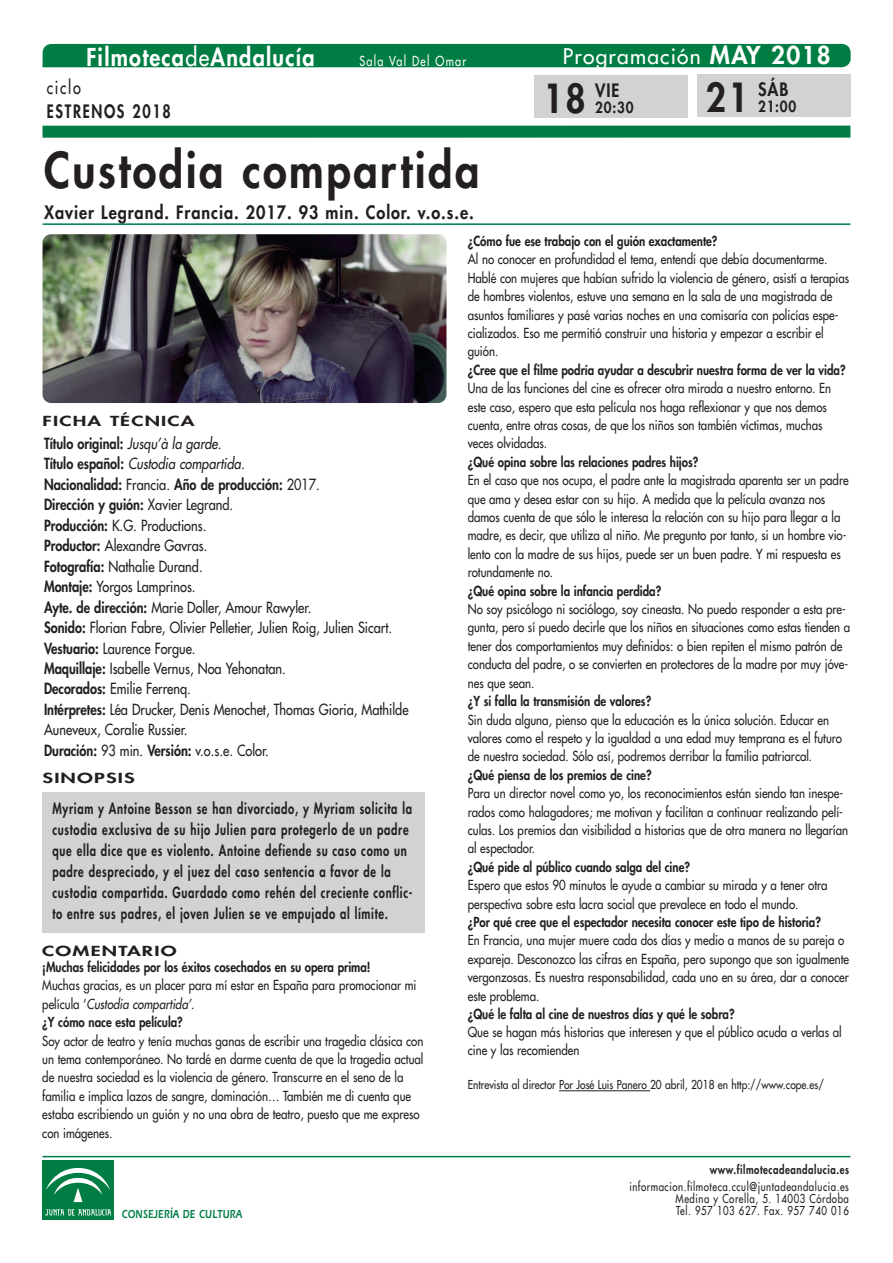
<style>
.page{position:relative;width:893px;height:1263px;background:#fff}
.page>*{position:absolute;margin:0;border:0;box-sizing:border-box;transform-origin:0 0}
.t1{font:800 48px "Futura LT";letter-spacing:.06em;color:#231f20;scale:.9 1}
.t2{font:800 39px "Futura LT";color:#231f20;scale:.9 1}
.t3{font:800 24px "Futura LT";letter-spacing:.06em;color:#fff;scale:.9 1}
.t4{font:21px "Futura LT";letter-spacing:.06em;color:#fff}
.t5{font:800 18px "Futura LT";letter-spacing:.06em;color:#231f20;scale:.9 1}
.t6{font:800 18px "Futura LT";letter-spacing:.115em;color:#231f20;scale:.8 1}
.t7{font:18px "Futura LT";letter-spacing:.115em;color:#231f20;scale:.8 1}
.t8{font:15px/20.4px "Futura LT";color:#231f20;scale:.85 1}
.t9{font:800 15px/21px "Futura LT";letter-spacing:.06em;color:#231f20;scale:.75 1}
.t10{font:800 15px "Futura LT";letter-spacing:.06em;color:#231f20;scale:.9 1}
.t11{font:13.5px/18.5px "Futura LT";color:#231f20;scale:.85 1}
.t12{font:800 13.5px "Futura LT";color:#231f20;scale:.85 1}
.t13{font:800 13.5px "Futura LT";letter-spacing:.06em;color:#231f20;scale:1.5 1}
.t14{font:13.5px "Futura LT";letter-spacing:.115em;color:#fff;scale:.8 1}
.t15{font:12px/12px "Futura LT";letter-spacing:.06em;color:#231f20;text-align:right;scale:.8 1}
.t16{font:12px "Futura LT";color:#231f20;scale:.85 1}
.t17{font:800 12px "Futura LT";letter-spacing:.06em;color:#231f20;scale:.8 1}
.t18{font:12px "Erie Black Plain";letter-spacing:.03em;color:#007d43;scale:.75 1}
.s1{font-weight:400}
.s2{font-weight:800;font-size:24px}
.s3{font-weight:800}
.s4{font-style:italic}
</style>
<div class="page">
<img style="left:43px;top:234px;width:403px;height:169px;border-radius:9px">
<div style="left:43px;top:44px;width:808px;height:23px;background:#007d43"></div>
<div style="left:43px;top:126px;width:807px;height:12px;background:#007d43"></div>
<div style="left:43px;top:792px;width:382px;height:140px;background:#d1d2d4"></div>
<hr style="left:43px;top:223px;width:807px;height:2px;background:#007d43">
<hr style="left:559px;top:1090px;width:91px;height:1px;background:#231f20">
<hr style="left:43px;top:1156px;width:807px;height:1px;background:#007d43">
<div style="left:43px;top:1160px;width:71px;height:60px;background:#007d43"></div>
<svg style="left:45px;top:1209px;width:66px;height:6px"></svg>
<svg style="left:46px;top:1168px;width:64px;height:35px"></svg>
<div style="left:697px;top:74px;width:153px;height:43px;background:#d1d2d4"></div>
<div style="left:535px;top:75px;width:153px;height:43px;background:#d1d2d4"></div>
<h3 class="t3" style="left:86px;top:42px;width:255px">Filmoteca<span class="s1">de</span>Andalucía</h3>
<p class="t14" style="left:359px;top:52px;width:135px">Sala Val Del Omar</p>
<h3 class="t4" style="left:563px;top:43px;width:269px">Programación <span class="s2">MAY 2018</span></h3>
<h3 class="t7" style="left:47px;top:76px;width:44px">ciclo</h3>
<h3 class="t6" style="left:47px;top:100px;width:156px">ESTRENOS 2018</h3>
<h1 class="t1" style="left:44px;top:138px;width:485px">Custodia compartida</h1>
<h3 class="t5" style="left:44px;top:201px;width:479px">Xavier Legrand. Francia. 2017. 93 min. Color. v.o.s.e.</h3>
<h2 class="t2" style="left:543px;top:72px;width:49px">18</h2>
<h3 class="t5" style="left:595px;top:78px;width:28px">VIE</h3>
<p class="t10" style="left:595px;top:97px;width:44px">20:30</p>
<h2 class="t2" style="left:706px;top:72px;width:49px">21</h2>
<h3 class="t5" style="left:758px;top:77px;width:35px">SÁB</h3>
<p class="t10" style="left:758px;top:96px;width:44px">21:00</p>
<p class="t13" style="left:43px;top:412px;width:103px">FICHA TÉCNICA</p>
<p class="t8" style="left:44px;top:433px;width:430px"><span class="s3">Título original:</span> <span class="s4">Jusqu’à la garde.<br></span><span class="s3">Título español:</span> <span class="s4">Custodia compartida.<br></span><span class="s3">Nacionalidad:</span> Francia. <span class="s3">Año de producción:</span> 2017.<br><span class="s3">Dirección y guión:</span> Xavier Legrand.<br><span class="s3">Producción:</span> K.G. Productions.<br><span class="s3">Productor:</span> Alexandre Gavras.<br><span class="s3">Fotografía:</span> Nathalie Durand.<br><span class="s3">Montaje:</span> Yorgos Lamprinos.<br><span class="s3">Ayte. de dirección:</span> Marie Doller, Amour Rawyler.<br><span class="s3">Sonido:</span> Florian Fabre, Olivier Pelletier, Julien Roig, Julien Sicart.<br><span class="s3">Vestuario:</span> Laurence Forgue.<br><span class="s3">Maquillaje:</span> Isabelle Vernus, Noa Yehonatan.<br><span class="s3">Decorados:</span> Emilie Ferrenq.<br><span class="s3">Intérpretes:</span> Léa Drucker, Denis Menochet, Thomas Gioria, Mathilde Auneveux, Coralie Russier.<br><span class="s3">Duración:</span> 93 min. <span class="s3">Versión:</span> v.o.s.e. Color.</p>
<p class="t13" style="left:43px;top:769px;width:63px">SINOPSIS</p>
<p class="t9" style="left:53px;top:798px;width:481px">Myriam y Antoine Besson se han divorciado, y Myriam solicita la custodia exclusiva de su hijo Julien para protegerlo de un padre que ella dice que es violento. Antoine defiende su caso como un padre despreciado, y el juez del caso sentencia a favor de la custodia compartida. Guardado como rehén del creciente conflic&shy;to entre sus padres, el joven Julien se ve empujado al límite.</p>
<p class="t12" style="left:42px;top:958px;width:388px">¡Muchas felicidades por los éxitos cosechados en su opera prima!</p>
<p class="t11" style="left:42px;top:976px;width:442px">Muchas gracias, es un placer para mí estar en España para promocionar mi película ‘<span class="s4">Custodia compartida’</span>.<br><span class="s3">¿Y cómo nace esta película?</span></p>
<p class="t11" style="left:42px;top:1031px;width:450px">Soy actor de teatro y tenía muchas ganas de escribir una tragedia clásica con un tema contemporáneo. No tardé en darme cuenta de que la tragedia actual de nuestra sociedad es la violencia de género. Transcurre en el seno de la familia e implica lazos de sangre, dominación… También me di cuenta que estaba escribiendo un guión y no una obra de teatro, puesto que me expreso con imágenes.</p>
<p class="t13" style="left:42px;top:942px;width:91px">COMENTARIO</p>
<p class="t12" style="left:468px;top:232px;width:295px">¿Cómo fue ese trabajo con el guión exactamente?</p>
<p class="t11" style="left:468px;top:250px;width:450px">Al no conocer en profundidad el tema, entendí que debía documentarme.<br>Hablé con mujeres que habían sufrido la violencia de género, asistí a terapias de hombres violentos, estuve una semana en la sala de una magistrada de asuntos familiares y pasé varias noches en una comisaría con policías espe&shy;cializados. Eso me permitió construir una historia y empezar a escribir el guión.</p>
<p class="t12" style="left:468px;top:361px;width:446px">¿Cree que el filme podría ayudar a descubrir nuestra forma de ver la vida?</p>
<p class="t11" style="left:468px;top:379px;width:429px">Una de las funciones del cine es ofrecer otra mirada a nuestro entorno. En este caso, espero que esta película nos haga reflexionar y que nos demos cuenta, entre otras cosas, de que los niños son también víctimas, muchas veces olvidadas.</p>
<p class="t12" style="left:468px;top:453px;width:273px">¿Qué opina sobre las relaciones padres hijos?</p>
<p class="t11" style="left:468px;top:471px;width:450px">En el caso que nos ocupa, el padre ante la magistrada aparenta ser un padre que ama y desea estar con su hijo. A medida que la película avanza nos damos cuenta de que sólo le interesa la relación con su hijo para llegar a la madre, es decir, que utiliza al niño. Me pregunto por tanto, si un hombre vio&shy;lento con la madre de sus hijos, puede ser un buen padre. Y mi respuesta es rotundamente no.</p>
<p class="t12" style="left:468px;top:582px;width:229px">¿Qué opina sobre la infancia perdida?</p>
<p class="t11" style="left:468px;top:600px;width:451px">No soy psicólogo ni sociólogo, soy cineasta. No puedo responder a esta pre&shy;gunta, pero sí puedo decirle que los niños en situaciones como estas tienden a tener dos comportamientos muy definidos: o bien repiten el mismo patrón de conducta del padre, o se convierten en protectores de la madre por muy jóve&shy;nes que sean.</p>
<p class="t12" style="left:468px;top:692px;width:217px">¿Y si falla la transmisión de valores?</p>
<p class="t11" style="left:468px;top:710px;width:442px">Sin duda alguna, pienso que la educación es la única solución. Educar en valores como el respeto y la igualdad a una edad muy temprana es el futuro de nuestra sociedad. Sólo así, podremos derribar la familia patriarcal.</p>
<p class="t12" style="left:468px;top:766px;width:218px">¿Qué piensa de los premios de cine?</p>
<p class="t11" style="left:468px;top:784px;width:449px">Para un director novel como yo, los reconocimientos están siendo tan inespe&shy;rados como halagadores; me motivan y facilitan a continuar realizando pelí&shy;culas. Los premios dan visibilidad a historias que de otra manera no llegarían al espectador.</p>
<p class="t12" style="left:468px;top:858px;width:263px">¿Qué pide al público cuando salga del cine?</p>
<p class="t11" style="left:468px;top:876px;width:425px">Espero que estos 90 minutos le ayude a cambiar su mirada y a tener otra perspectiva sobre esta lacra social que prevalece en todo el mundo.</p>
<p class="t12" style="left:468px;top:913px;width:417px">¿Por qué cree que el espectador necesita conocer este tipo de historia?</p>
<p class="t11" style="left:468px;top:931px;width:450px">En Francia, una mujer muere cada dos días y medio a manos de su pareja o expareja. Desconozco las cifras en España, pero supongo que son igualmente vergonzosas. Es nuestra responsabilidad, cada uno en su área, dar a conocer este problema.</p>
<p class="t12" style="left:468px;top:1005px;width:315px">¿Qué le falta al cine de nuestros días y qué le sobra?</p>
<p class="t11" style="left:468px;top:1023px;width:441px">Que se hagan más historias que interesen y que el público acuda a verlas al cine y las recomienden</p>
<p class="t16" style="left:468px;top:1076px;width:421px">Entrevista al director Por José Luis Panero 20 abril, 2018 en http://www.cope.es/</p>
<p class="t17" style="left:710px;top:1162px;width:176px">www.filmotecadeandalucia.es</p>
<p class="t15" style="left:629px;top:1180px;width:276px">informacion.filmoteca.ccul@juntadeandalucia.es<br>Medina y Corella, 5. 14003 Córdoba</p>
<p class="t18" style="left:122px;top:1206px;width:162px">CONSEJERÍA DE CULTURA</p>
<p class="t15" style="left:676px;top:1204px;width:217px">Tel. 957 103 627. Fax. 957 740 016</p>
</div>
